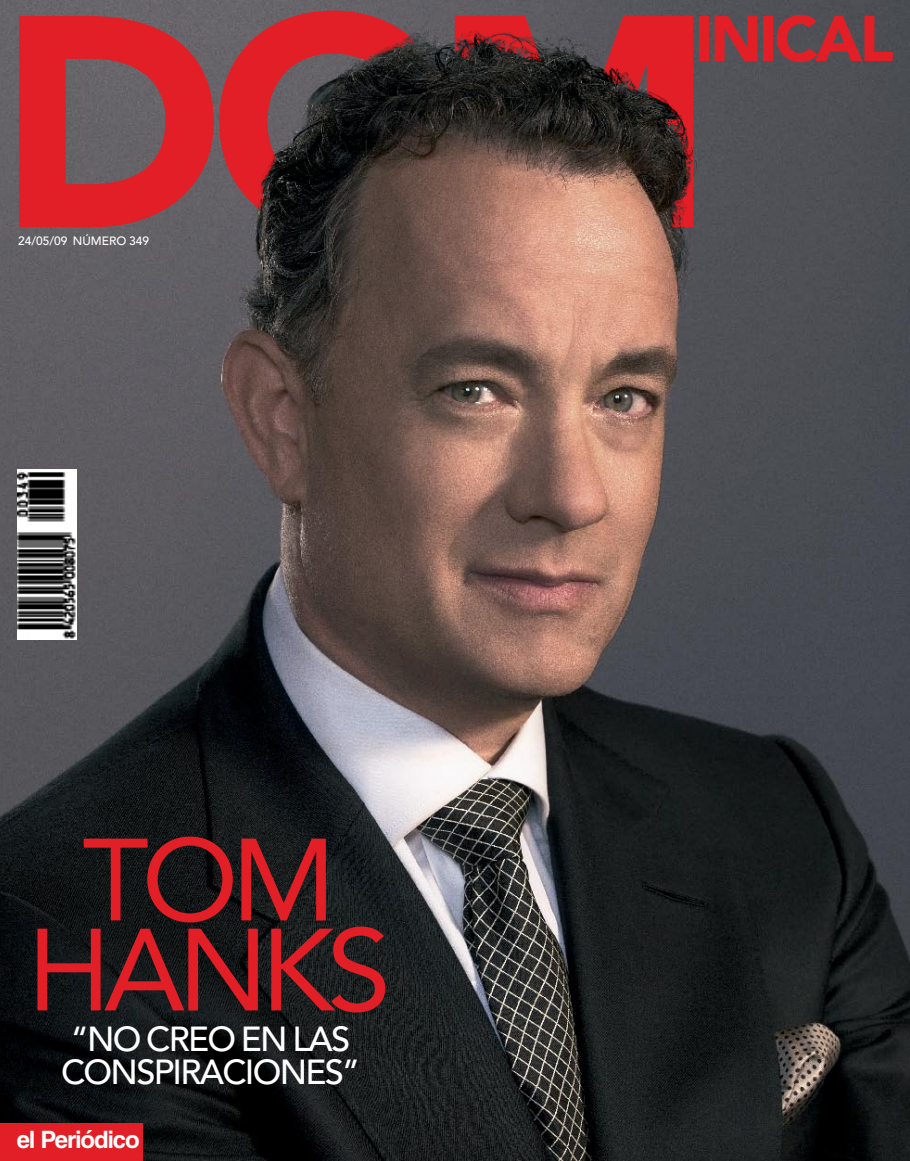
<style>
.page{position:relative;width:910px;height:1161px;background:#fff}
.page>*{position:absolute;margin:0;border:0;box-sizing:border-box;transform-origin:0 0}
.t1{font:900 298.2px "Avenir LT Std";color:#e21f26}
.t2{font:115.5px/90px "Avenir LT Std";letter-spacing:-.06em;color:#e21f26;text-align:center}
.t3{font:900 63.6px "Avenir LT Std";letter-spacing:-.045em;color:#e21f26}
.t4{font:500 34.5px/33px "Avenir LT Std";letter-spacing:-.05em;color:#fff}
.t5{font:700 24px "Helvetica LT Std";letter-spacing:-.05em;color:#fff}
.t6{font:500 12px "Avenir LT Std";color:#fff}
</style>
<div class="page">
<img style="left:0;top:0;width:910px;height:1161px">
<div style="left:0;top:1124px;width:143px;height:37px;background:#e21f26"></div>
<img style="left:17px;top:469px;width:60px;height:170px">
<img style="left:210px;top:7px;width:572px;height:352px">
<h1 class="t1" style="left:-2px;top:-57px;width:719px">DOM</h1>
<h3 class="t3" style="left:694px;top:0;width:201px">INICAL</h3>
<p class="t6" style="left:18px;top:234px;width:132px">24/05/09 NÚMERO 349</p>
<h2 class="t2" style="left:27px;top:836px;width:365px">TOM<br>HANKS</h2>
<p class="t4" style="left:61px;top:1023px;width:301px">“NO CREO EN LAS<br>CONSPIRACIONES”</p>
<p class="t5" style="left:17px;top:1125px;width:125px">el Periódico</p>
</div>
